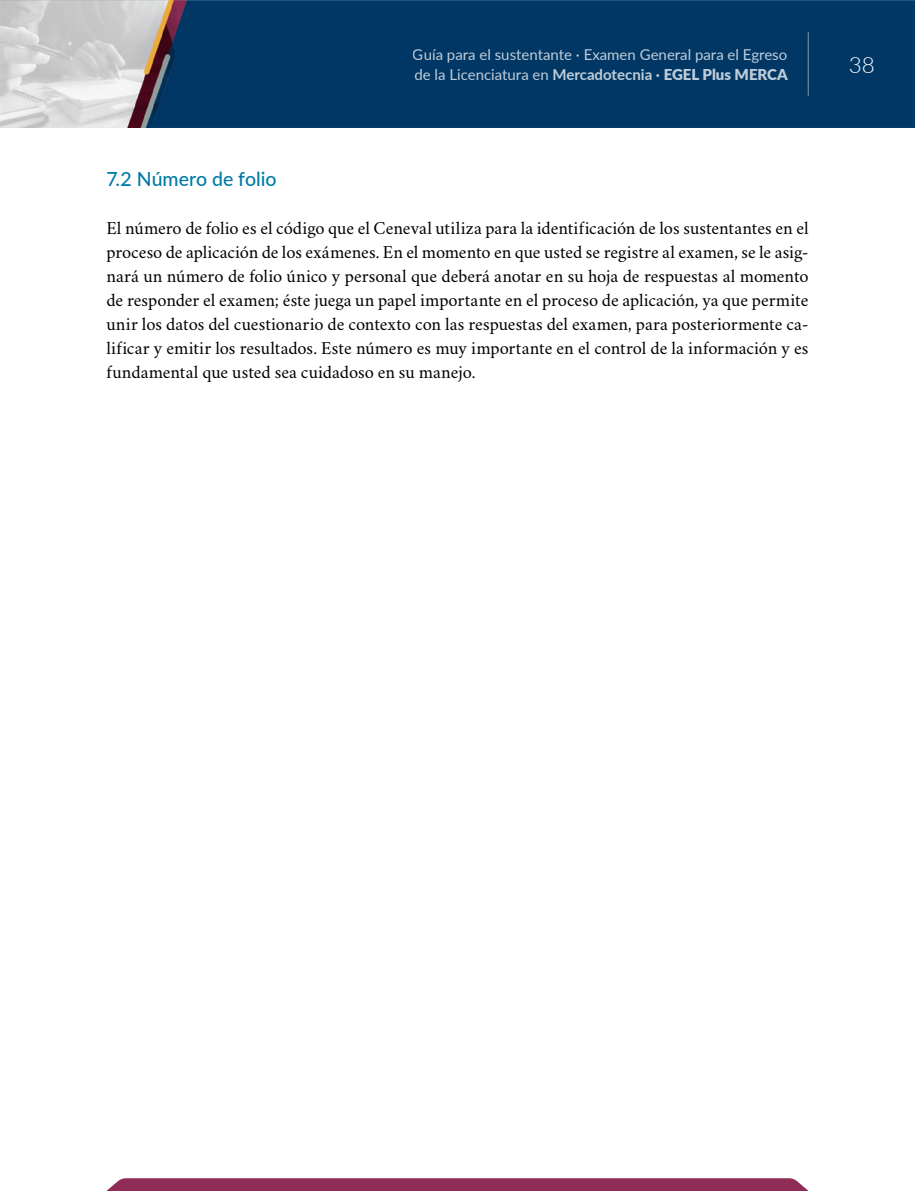
<style>
.page{position:relative;width:915px;height:1191px;background:#fff}
.page>*{position:absolute;margin:0;border:0;box-sizing:border-box;transform-origin:0 0}
.t1{font:300 22.5px "Lato";color:#fff}
.t2{font:500 19.5px "Lato";color:#007ba6}
.t3{font:18px/24px "Crimson";color:#000;text-align:justify}
.t4{font:15px/19.5px "Lato";color:#fff}
.s1{font-weight:700}
.s2{font-weight:900}
</style>
<div class="page">
<svg style="left:106px;top:1178px;width:702px;height:13px;background:#94355c"></svg>
<img style="left:0;top:0;width:914px;height:128px">
<hr style="left:807px;top:32px;width:1px;height:63px;background:#fff">
<p class="t4" style="left:412px;top:44px;width:376px">Guía para el sustentante · Examen General para el Egreso de la Licenciatura en <span class="s1">Mercadotecnia ·</span> <span class="s2">EGEL Plus MERCA</span></p>
<p class="t1" style="left:848px;top:49px;width:28px">38</p>
<p class="t2" style="left:106px;top:165px;width:171px">7.2 Número de folio</p>
<p class="t3" style="left:106px;top:215px;width:703px">El número de folio es el código que el Ceneval utiliza para la identificación de los sustentantes en el proceso de aplicación de los exámenes. En el momento en que usted se registre al examen, se le asig&shy;nará un número de folio único y personal que deberá anotar en su hoja de respuestas al momento de responder el examen; éste juega un papel importante en el proceso de aplicación, ya que permite unir los datos del cuestionario de contexto con las respuestas del examen, para posteriormente ca&shy;lificar y emitir los resultados. Este número es muy importante en el control de la información y es fundamental que usted sea cuidadoso en su manejo.</p>
</div>
